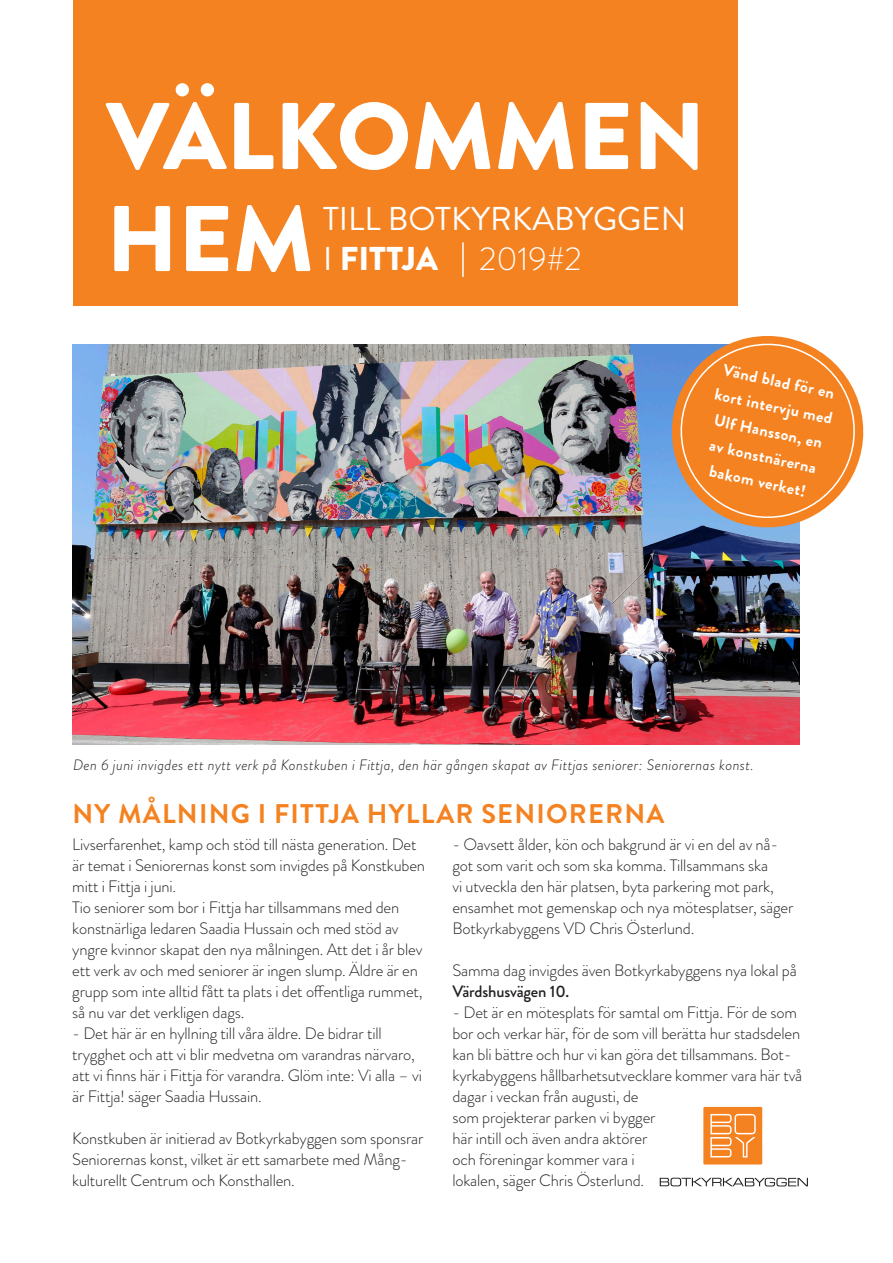
<style>
.page{position:relative;width:893px;height:1263px;background:#fff}
.page>*{position:absolute;margin:0;border:0;box-sizing:border-box;transform-origin:0 0}
.t1{font:900 94.5px "Brandon Grotesque";color:#fff}
.t2{font:900 93px "Brandon Grotesque";color:#fff}
.t3{font:33px/39.6px "Brandon Grotesque";color:#fff}
.t4{font:300 33px "Brandon Grotesque";color:#fff}
.Rubrik{font:700 27px "Brandon Grotesque";letter-spacing:.045em;color:#f58220}
.Brödtext{font:300 16.5px/21px "Brandon Grotesque";letter-spacing:-.01em;color:#231f20}
.t5{font:700 16.5px/25.5px "Brandon Grotesque";color:#fff;text-align:center}
.Brödtext-2{font:italic 300 15px "Brandon Grotesque";letter-spacing:.025em;color:#231f20}
.s1{font-weight:900}
.s2{font-weight:500}
</style>
<div class="page">
<div style="left:73px;top:0;width:665px;height:305px;background:#f58220"></div>
<img style="left:72px;top:344px;width:727px;height:400px">
<svg style="left:703px;top:1107px;width:59px;height:57px;background:#f69441"></svg>
<svg style="left:660px;top:1178px;width:148px;height:8px"></svg>
<svg style="left:663px;top:336px;width:201px;height:200px;background:#e0985e"></svg>
<hr style="left:462px;top:242px;width:2px;height:35px;background:#fff">
<p class="t1" style="left:106px;top:70px;width:601px">VÄLKOMMEN</p>
<p class="t2" style="left:106px;top:173px;width:209px">HEM</p>
<p class="t3" style="left:323px;top:199px;width:365px">TILL BOTKYRKABYGGEN<br>I <span class="s1">FITTJA</span></p>
<p class="t4" style="left:479px;top:236px;width:104px">2019#2</p>
<p class="t5" style="left:723px;top:356px;width:121px;rotate:12deg">Vänd blad för en kort intervju med<br>Ulf Hansson, en av konstnärerna bakom verket!</p>
<p class="Brödtext-2" style="left:73px;top:754px;width:682px">Den 6 juni invigdes ett nytt verk på Konstkuben i Fittja, den här gången skapat av Fittjas seniorer: Seniorernas konst.</p>
<p class="Rubrik" style="left:72px;top:795px;width:593px">NY MÅLNING I FITTJA HYLLAR SENIORERNA</p>
<p class="Brödtext" style="left:72px;top:834px;width:354px">Livserfarenhet, kamp och stöd till nästa generation. Det är temat i Seniorernas konst som invigdes på Konstkuben mitt i Fittja i juni.</p>
<p class="Brödtext" style="left:72px;top:897px;width:352px">Tio seniorer som bor i Fittja har tillsammans med den konstnärliga ledaren Saadia Hussain och med stöd av yngre kvinnor skapat den nya målningen. Att det i år blev ett verk av och med seniorer är ingen slump. Äldre är en grupp som inte alltid fått ta plats i det offentliga rummet, så nu var det verkligen dags.</p>
<p class="Brödtext" style="left:72px;top:1023px;width:351px">- Det här är en hyllning till våra äldre. De bidrar till trygghet och att vi blir medvetna om varandras närvaro, att vi finns här i Fittja för varandra. Glöm inte: Vi alla – vi är Fittja! säger Saadia Hussain.</p>
<p class="Brödtext" style="left:72px;top:1128px;width:353px">Konstkuben är initierad av Botkyrkabyggen som sponsrar<br>Seniorernas konst, vilket är ett samarbete med Mång&shy;kulturellt Centrum och Konsthallen.</p>
<p class="Brödtext" style="left:452px;top:834px;width:342px">- Oavsett ålder, kön och bakgrund är vi en del av nå&shy;got som varit och som ska komma. Tillsammans ska<br>vi utveckla den här platsen, byta parkering mot park, ensamhet mot gemenskap och nya mötesplatser, säger Botkyrkabyggens VD Chris Österlund.</p>
<p class="Brödtext" style="left:452px;top:960px;width:346px">Samma dag invigdes även Botkyrkabyggens nya lokal på<br><span class="s2">Värdshusvägen 10.</span></p>
<p class="Brödtext" style="left:452px;top:1002px;width:351px">- Det är en mötesplats för samtal om Fittja. För de som bor och verkar här, för de som vill berätta hur stadsdelen kan bli bättre och hur vi kan göra det tillsammans. Bot&shy;kyrkabyggens hållbarhetsutvecklare kommer vara här två dagar i veckan från augusti, de<br>som projekterar parken vi bygger<br>här intill och även andra aktörer<br>och föreningar kommer vara i<br>lokalen, säger Chris Österlund.</p>
</div>
